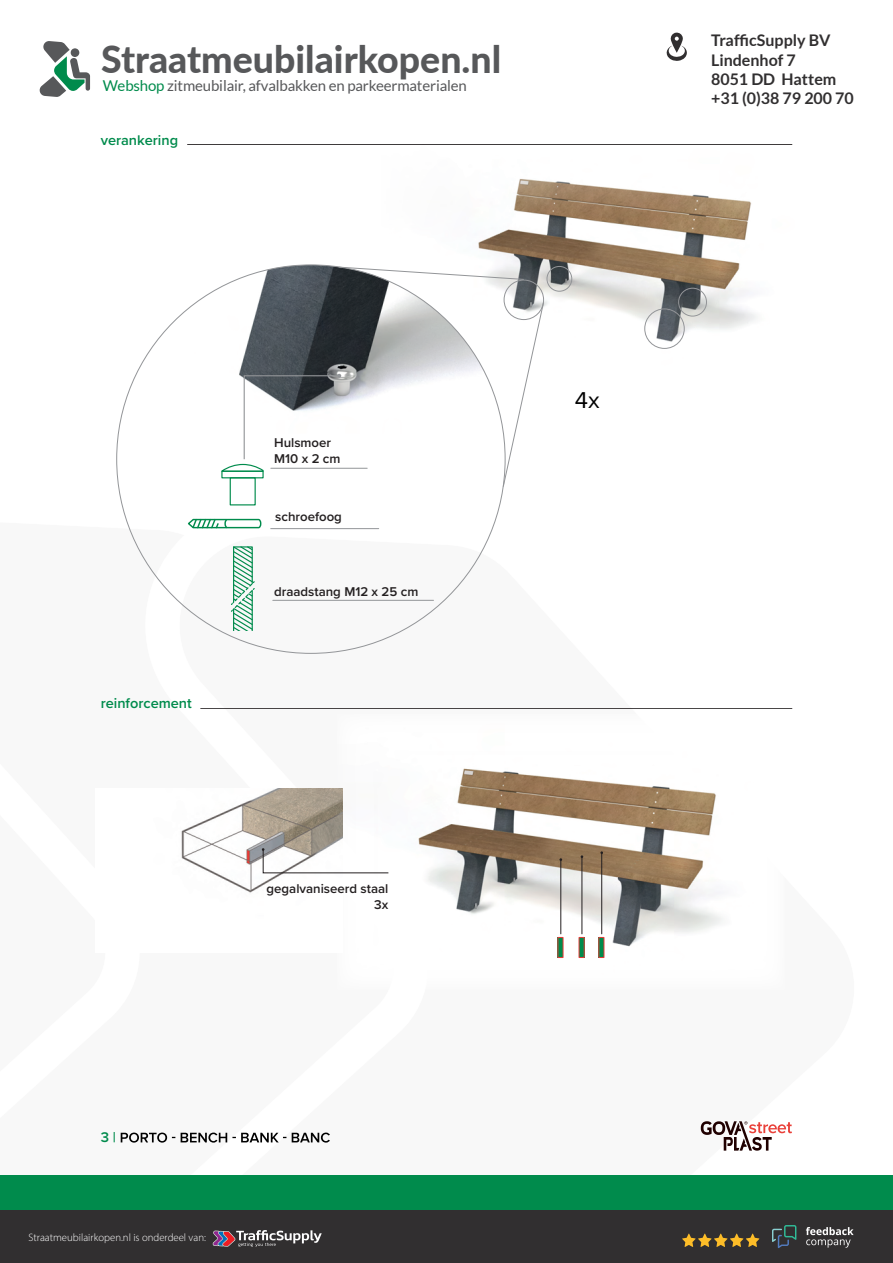
<style>
.page{position:relative;width:893px;height:1263px;background:#fff}
.page>*{position:absolute;margin:0;border:0;box-sizing:border-box;transform-origin:0 0}
.t1{font:800 37.5px "Lato";color:#57585a}
.t2{font:23.85px "Proxima Nova";color:#000}
.t3{font:700 16.05px/19.2px "Lato";color:#312f30}
.t4{font:15px "Lato";letter-spacing:-.01em;color:#57585a}
.t5{font:600 14.55px "Proxima Nova";color:#008b4c}
.t6{font:600 13.2px/15.9px "Proxima Nova";color:#231f20;text-align:right}
.t7{font:300 10.8px "Myriad Pro";color:#fff}
.s1{color:#008b4c}
</style>
<div class="page">
<svg style="left:121px;top:1132px;width:209px;height:10px"></svg>
<svg style="left:701px;top:1121px;width:91px;height:30px"></svg>
<img style="left:478px;top:144px;width:315px;height:205px">
<img style="left:117px;top:265px;width:388px;height:204px">
<img style="left:342px;top:768px;width:381px;height:190px">
<img style="left:181px;top:788px;width:161px;height:105px">
<svg style="left:188px;top:518px;width:74px;height:11px"></svg>
<svg style="left:230px;top:546px;width:25px;height:85px"></svg>
<div style="left:230px;top:477px;width:26px;height:28px;border:1px solid #008b4c"></div>
<div style="left:558px;top:937px;width:5px;height:20px;background:#008b4c"></div>
<div style="left:579px;top:937px;width:5px;height:20px;background:#008b4c"></div>
<div style="left:599px;top:937px;width:5px;height:20px;background:#008b4c"></div>
<svg style="left:338px;top:266px;width:187px;height:14px"></svg>
<svg style="left:502px;top:301px;width:42px;height:186px"></svg>
<div style="left:504px;top:280px;width:40px;height:40px;border:1px solid #939598;border-radius:50%"></div>
<div style="left:547px;top:266px;width:25px;height:26px;border:1px solid #939598;border-radius:50%"></div>
<div style="left:678px;top:288px;width:29px;height:28px;border:1px solid #939598;border-radius:50%"></div>
<div style="left:644px;top:309px;width:41px;height:40px;border:1px solid #939598;border-radius:50%"></div>
<svg style="left:262px;top:848px;width:127px;height:26px"></svg>
<hr style="left:560px;top:860px;width:1px;height:74px;background:#231f20">
<hr style="left:582px;top:857px;width:1px;height:77px;background:#231f20">
<hr style="left:601px;top:853px;width:1px;height:81px;background:#231f20">
<svg style="left:221px;top:374px;width:120px;height:98px"></svg>
<hr style="left:271px;top:528px;width:108px;height:1px;background:#939598">
<hr style="left:273px;top:600px;width:160px;height:1px;background:#939598">
<hr style="left:271px;top:468px;width:96px;height:1px;background:#939598">
<hr style="left:187px;top:144px;width:605px;height:1px;background:#231f20">
<hr style="left:200px;top:708px;width:592px;height:1px;background:#231f20">
<div style="left:0;top:1210px;width:893px;height:53px;background:#312f30"></div>
<svg style="left:213px;top:1230px;width:109px;height:17px"></svg>
<svg style="left:39px;top:41px;width:51px;height:56px"></svg>
<svg style="left:666px;top:32px;width:21px;height:29px"></svg>
<svg style="left:682px;top:1233px;width:77px;height:14px"></svg>
<svg style="left:772px;top:1225px;width:24px;height:23px"></svg>
<svg style="left:806px;top:1227px;width:48px;height:21px"></svg>
<div style="left:0;top:1176px;width:893px;height:34px;background:#008b4c"></div>
<h1 class="t1" style="left:101px;top:31px;width:401px">Straatmeubilairkopen.nl</h1>
<p class="t4" style="left:103px;top:78px;width:366px"><span class="s1">Webshop</span> zitmeubilair, afvalbakken en parkeermaterialen</p>
<p class="t5" style="left:101px;top:129px;width:79px">verankering</p>
<p class="t5" style="left:101px;top:693px;width:93px">reinforcement</p>
<p class="t6" style="left:274px;top:434px;width:68px;text-align:left">Hulsmoer<br>M10 x 2 cm</p>
<p class="t6" style="left:275px;top:509px;width:68px">schroefoog</p>
<p class="t6" style="left:274px;top:583px;width:146px">draadstang M12 x 25 cm</p>
<p class="t6" style="left:267px;top:881px;width:123px">gegalvaniseerd staal<br>3x</p>
<p class="t5" style="left:101px;top:1127px;width:17px">3 |</p>
<p class="t7" style="left:28px;top:1231px;width:179px">Straatmeubilairkopen.nl is onderdeel van:</p>
<h2 class="t2" style="left:575px;top:382px;width:26px">4x</h2>
<p class="t3" style="left:711px;top:31px;width:144px">TrafficSupply BV<br>Lindenhof 7<br>8051 DD Hattem +31 (0)38 79 200 70</p>
</div>
